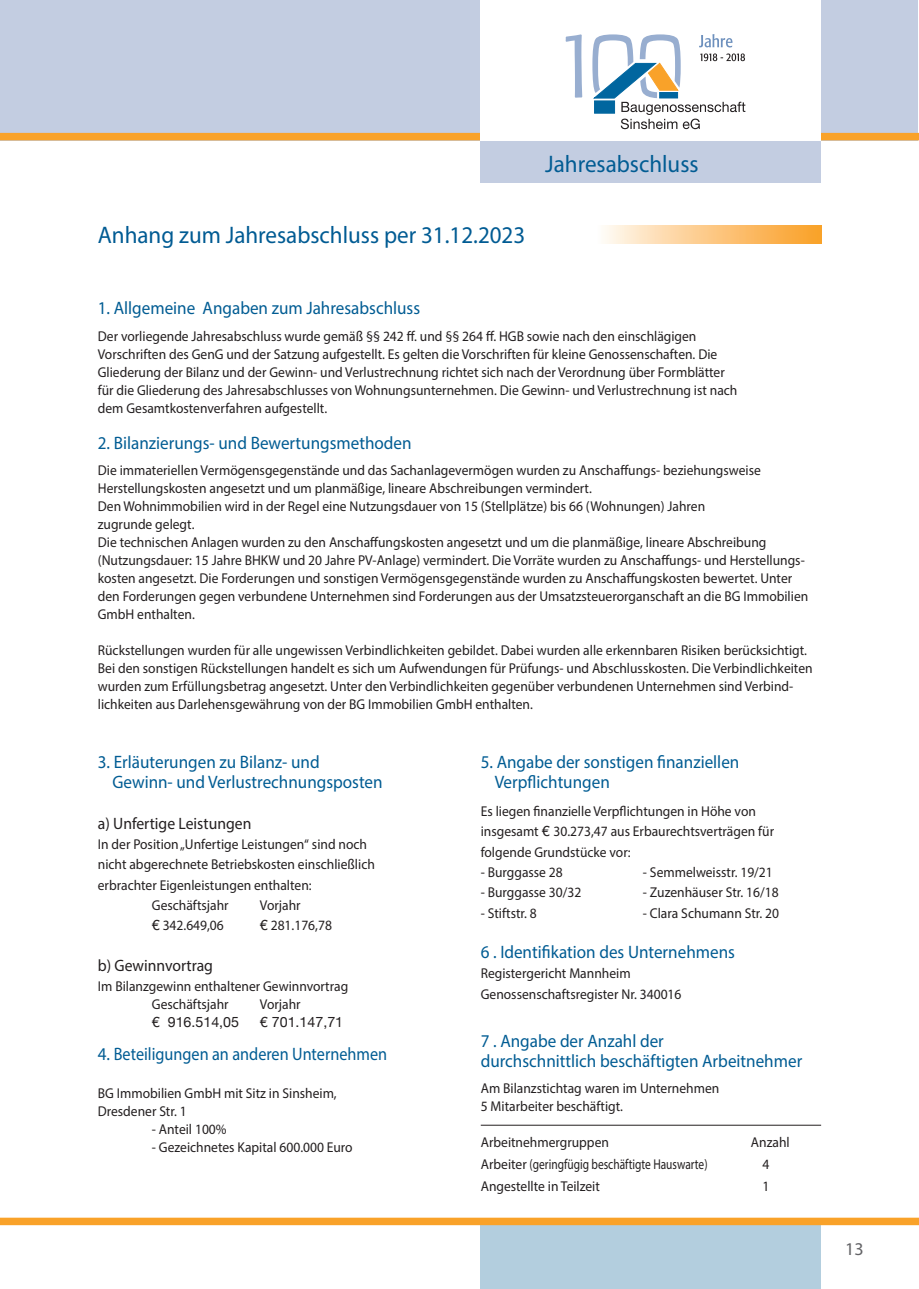
<style>
.page{position:relative;width:919px;height:1289px;background:#fff}
.page>*{position:absolute;margin:0;border:0;box-sizing:border-box;transform-origin:0 0}
.t1{font:24px "Myriad Pro";color:#015b93;scale:.96 1}
.t2{font:24px "Myriad Pro";color:#015c93;scale:.96 1}
.t3{font:18px/20.2px "Myriad Pro";color:#015c93;scale:.95 1}
.t4{font:18px "Myriad Pro";color:#636366}
.t5{font:16.5px "Myriad Pro";color:#231f20;scale:.95 1}
.t6{font:14.25px/18px "Myriad Pro";color:#231f20;scale:.95 1}
.t7{font:14.25px "Helvetica Neue";color:#231f20}
.s1{font-family:"Helvetica Neue"}
</style>
<div class="page">
<div style="left:0;top:0;width:917px;height:141px;background:#c3cde1"></div>
<div style="left:0;top:133px;width:918px;height:7px;background:#f9a229"></div>
<div style="left:480px;top:140px;width:341px;height:43px;background:#c3cde1"></div>
<div style="left:480px;top:0;width:341px;height:140px;background:#fff"></div>
<div style="left:480px;top:1225px;width:341px;height:63px;background:#b3cede"></div>
<div style="left:0;top:1217px;width:918px;height:8px;background:#f9a229"></div>
<svg style="left:565px;top:34px;width:17px;height:64px"></svg>
<svg style="left:592px;top:34px;width:153px;height:95px"></svg>
<div style="left:595px;top:225px;width:226px;height:18px;background:linear-gradient(to right,#fffaf5,#fa9e23)"></div>
<hr style="left:480px;top:1124px;width:341px;height:1px;background:#231f20">
<h1 class="t2" style="left:545px;top:149px;width:161px">Jahresabschluss</h1>
<h1 class="t1" style="left:98px;top:221px;width:446px">Anhang zum Jahresabschluss per 31.12.2023</h1>
<p class="t3" style="left:98px;top:298px;width:341px">1. Allgemeine Angaben zum Jahresabschluss</p>
<p class="t6" style="left:98px;top:326px;width:674px">Der vorliegende Jahresabschluss wurde gemäß §§ 242 ff. und §§ 264 ff. HGB sowie nach den einschlägigen Vorschriften des GenG und der Satzung aufgestellt. Es gelten die Vorschriften für kleine Genossenschaften. Die Gliederung der Bilanz und der Gewinn- und Verlustrechnung richtet sich nach der Verordnung über Formblätter für die Gliederung des Jahresabschlusses von Wohnungsunternehmen. Die Gewinn- und Verlustrechnung ist nach dem Gesamtkostenverfahren aufgestellt.</p>
<p class="t3" style="left:98px;top:432px;width:332px">2. Bilanzierungs- und Bewertungsmethoden</p>
<p class="t6" style="left:98px;top:461px;width:749px">Die immateriellen Vermögensgegenstände und das Sachanlagevermögen wurden zu Anschaffungs- beziehungsweise Herstellungskosten angesetzt und um planmäßige, lineare Abschreibungen vermindert.<br>Den Wohnimmobilien wird in der Regel eine Nutzungsdauer von 15 (Stellplätze) bis 66 (Wohnungen) Jahren<br>zugrunde gelegt.<br>Die technischen Anlagen wurden zu den Anschaffungskosten angesetzt und um die planmäßige, lineare Abschreibung (Nutzungsdauer: 15 Jahre BHKW und 20 Jahre PV-Anlage) vermindert. Die Vorräte wurden zu Anschaffungs- und Herstellungs&shy;kosten angesetzt. Die Forderungen und sonstigen Vermögensgegenstände wurden zu Anschaffungskosten bewertet. Unter den Forderungen gegen verbundene Unternehmen sind Forderungen aus der Umsatzsteuerorganschaft an die BG Immobilien GmbH enthalten.</p>
<p class="t6" style="left:98px;top:641px;width:753px">Rückstellungen wurden für alle ungewissen Verbindlichkeiten gebildet. Dabei wurden alle erkennbaren Risiken berücksichtigt.<br>Bei den sonstigen Rückstellungen handelt es sich um Aufwendungen für Prüfungs- und Abschlusskosten. Die Verbindlichkeiten wurden zum Erfüllungsbetrag angesetzt. Unter den Verbindlichkeiten gegenüber verbundenen Unternehmen sind Verbind&shy;lichkeiten aus Darlehensgewährung von der BG Immobilien GmbH enthalten.</p>
<p class="t3" style="left:112px;top:751px;width:286px;text-indent:-15px">3. Erläuterungen zu Bilanz- und<br>Gewinn- und Verlustrechnungsposten</p>
<p class="t5" style="left:98px;top:813px;width:163px">a) Unfertige Leistungen</p>
<p class="t6" style="left:98px;top:835px;width:285px">In der Position „Unfertige Leistungen“ sind noch</p>
<p class="t6" style="left:98px;top:855px;width:293px">nicht abgerechnete Betriebskosten einschließlich</p>
<p class="t6" style="left:98px;top:875px;width:226px">erbrachter Eigenleistungen enthalten:</p>
<p class="t6" style="left:152px;top:895px;width:82px">Geschäftsjahr</p>
<p class="t6" style="left:260px;top:895px;width:44px">Vorjahr</p>
<p class="t6" style="left:152px;top:916px;width:77px"><span class="s1">€</span> 342.649,06</p>
<p class="t6" style="left:260px;top:916px;width:77px"><span class="s1">€</span> 281.176,78</p>
<p class="t5" style="left:98px;top:954px;width:123px">b) Gewinnvortrag</p>
<p class="t6" style="left:152px;top:976px;width:208px;text-indent:-54px">Im Bilanzgewinn enthaltener Gewinnvortrag<br>Geschäftsjahr</p>
<p class="t6" style="left:260px;top:994px;width:44px">Vorjahr</p>
<p class="t7" style="left:152px;top:1011px;width:89px">€ 916.514,05</p>
<p class="t7" style="left:260px;top:1011px;width:85px">€ 701.147,71</p>
<p class="t3" style="left:98px;top:1043px;width:306px">4. Beteiligungen an anderen Unternehmen</p>
<p class="t6" style="left:98px;top:1084px;width:253px">BG Immobilien GmbH mit Sitz in Sinsheim,<br>Dresdener Str. 1</p>
<p class="t6" style="left:152px;top:1120px;width:80px">- Anteil 100%</p>
<p class="t6" style="left:152px;top:1138px;width:213px">- Gezeichnetes Kapital 600.000 Euro</p>
<p class="t3" style="left:494px;top:751px;width:259px;text-indent:-14px">5. Angabe der sonstigen finanziellen<br>Verpflichtungen</p>
<p class="t6" style="left:480px;top:801px;width:310px;line-height:20.2px">Es liegen finanzielle Verpflichtungen in Höhe von insgesamt <span class="s1">€</span> 30.273,47 aus Erbaurechtsverträgen für folgende Grundstücke vor:</p>
<p class="t6" style="left:480px;top:863px;width:88px">- Burggasse 28</p>
<p class="t6" style="left:642px;top:863px;width:138px">- Semmelweisstr. 19/21</p>
<p class="t6" style="left:480px;top:883px;width:107px">- Burggasse 30/32</p>
<p class="t6" style="left:642px;top:883px;width:144px">- Zuzenhäuser Str. 16/18</p>
<p class="t6" style="left:480px;top:903px;width:61px">- Stiftstr. 8</p>
<p class="t6" style="left:642px;top:903px;width:145px">- Clara Schumann Str. 20</p>
<p class="t3" style="left:480px;top:941px;width:269px">6 . Identifikation des Unternehmens</p>
<p class="t6" style="left:480px;top:963px;width:213px;line-height:20.2px">Registergericht Mannheim<br>Genossenschaftsregister Nr. 340016</p>
<p class="t3" style="left:480px;top:1030px;width:340px">7 . Angabe der Anzahl der<br>durchschnittlich beschäftigten Arbeitnehmer</p>
<p class="t6" style="left:480px;top:1078px;width:252px">Am Bilanzstichtag waren im Unternehmen<br>5 Mitarbeiter beschäftigt.</p>
<p class="t6" style="left:480px;top:1132px;width:136px">Arbeitnehmergruppen</p>
<p class="t6" style="left:750px;top:1132px;width:42px">Anzahl</p>
<p class="t6" style="left:480px;top:1154px;width:240px">Arbeiter (geringfügig beschäftigte Hauswarte)</p>
<p class="t6" style="left:762px;top:1154px;width:9px">4</p>
<p class="t6" style="left:480px;top:1177px;width:127px">Angestellte in Teilzeit</p>
<p class="t6" style="left:762px;top:1177px;width:9px">1</p>
<p class="t4" style="left:845px;top:1237px;width:20px">13</p>
</div>
